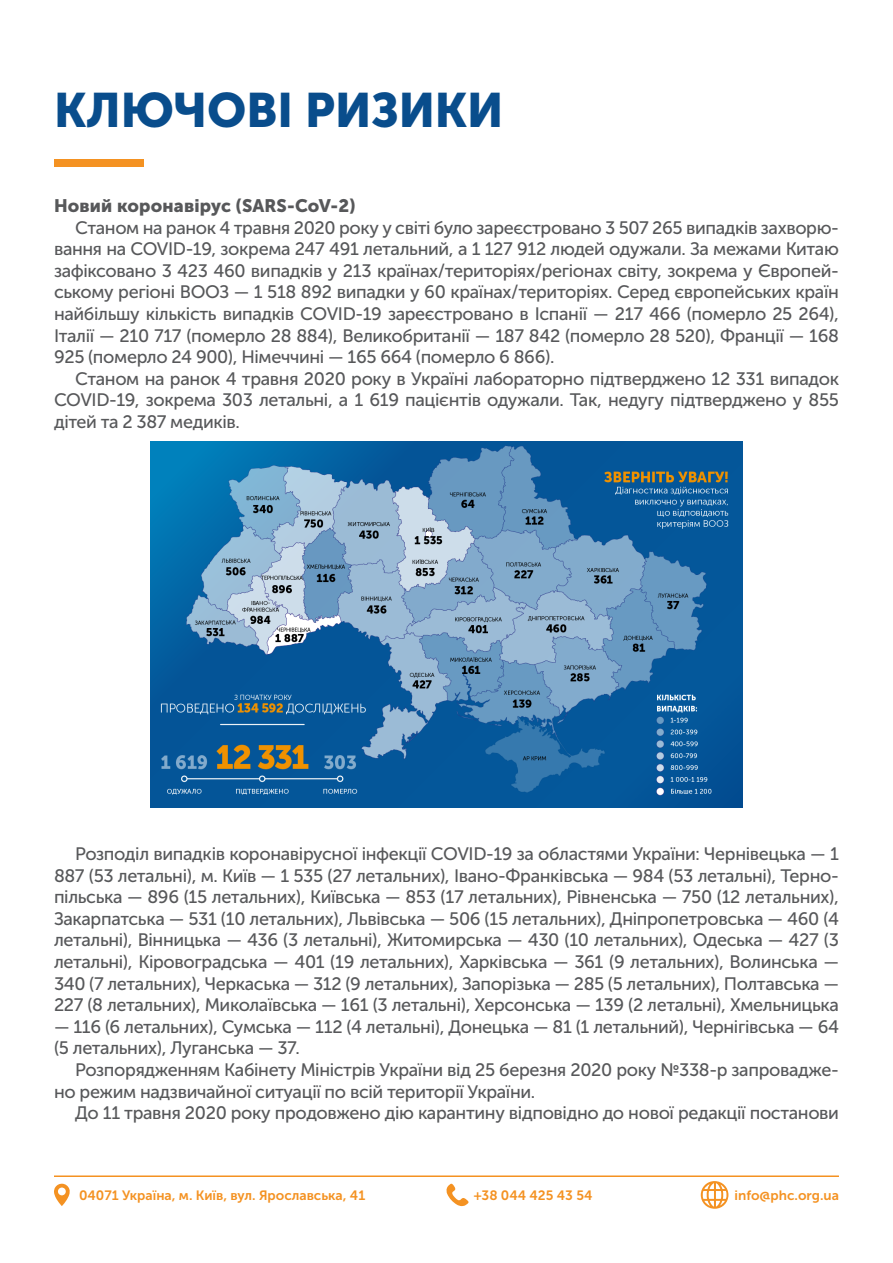
<style>
.page{position:relative;width:893px;height:1263px;background:#fff}
.page>*{position:absolute;margin:0;border:0;box-sizing:border-box;transform-origin:0 0}
.t1{font:48px "Museo Sans Cyrl 900";color:#094d8c}
.t2{font:18px/21.6px "Museo Sans Cyrl 500";letter-spacing:-.02em;color:#57585a;text-align:justify}
.t3{font:18px "Museo Sans Cyrl 900";letter-spacing:.01em;color:#57585a}
.t4{font:13.5px "Museo Sans Cyrl 700";color:#f49222}
</style>
<div class="page">
<hr style="left:54px;top:1175px;width:785px;height:2px;background:#f49222">
<svg style="left:701px;top:1181px;width:27px;height:28px"></svg>
<svg style="left:54px;top:1184px;width:16px;height:22px"></svg>
<svg style="left:446px;top:1183px;width:23px;height:23px"></svg>
<div style="left:54px;top:159px;width:90px;height:8px;background:#f49222"></div>
<img style="left:151px;top:441px;width:591px;height:367px">
<p class="t1" style="left:54px;top:83px;width:451px">КЛЮЧОВІ РИЗИКИ</p>
<p class="t3" style="left:54px;top:195px;width:303px">Новий коронавірус (SARS-CoV-2)</p>
<p class="t2" style="left:54px;top:217px;width:786px;text-indent:21px">Станом на ранок 4 травня 2020 року у світі було зареєстровано 3 507 265 випадків захворю&shy;вання на COVID-19, зокрема 247 491 летальний, а 1 127 912 людей одужали. За межами Китаю зафіксовано 3 423 460 випадків у 213 країнах/територіях/регіонах світу, зокрема у Європей&shy;ському регіоні ВООЗ — 1 518 892 випадки у 60 країнах/територіях. Серед європейських країн найбільшу кількість випадків COVID-19 зареєстровано в Іспанії — 217 466 (померло 25 264), Італії — 210 717 (померло 28 884), Великобританії — 187 842 (померло 28 520), Франції — 168<br>925 (померло 24 900), Німеччині — 165 664 (померло 6 866).</p>
<p class="t2" style="left:54px;top:368px;width:786px;text-indent:21px">Станом на ранок 4 травня 2020 року в Україні лабораторно підтверджено 12 331 випадок COVID-19, зокрема 303 летальні, а 1 619 пацієнтів одужали. Так, недугу підтверджено у 855 дітей та 2 387 медиків.</p>
<p class="t2" style="left:54px;top:843px;width:786px;text-indent:21px">Розподіл випадків коронавірусної інфекції COVID-19 за областями України: Чернівецька — 1<br>887 (53 летальні), м. Київ — 1 535 (27 летальних), Івано-Франківська — 984 (53 летальні), Терно&shy;пільська — 896 (15 летальних), Київська — 853 (17 летальних), Рівненська — 750 (12 летальних), Закарпатська — 531 (10 летальних), Львівська — 506 (15 летальних), Дніпропетровська — 460 (4 летальні), Вінницька — 436 (3 летальні), Житомирська — 430 (10 летальних), Одеська — 427 (3 летальні), Кіровоградська — 401 (19 летальних), Харківська — 361 (9 летальних), Волинська — 340 (7 летальних), Черкаська — 312 (9 летальних), Запорізька — 285 (5 летальних), Полтавська — 227 (8 летальних), Миколаївська — 161 (3 летальні), Херсонська — 139 (2 летальні), Хмельницька</p>
<p class="t2" style="left:54px;top:1016px;width:787px">— 116 (6 летальних), Сумська — 112 (4 летальні), Донецька — 81 (1 летальний), Чернігівська — 64 (5 летальних), Луганська — 37.</p>
<p class="t2" style="left:54px;top:1059px;width:786px;text-indent:21px">Розпорядженням Кабінету Міністрів України від 25 березня 2020 року № 338-р запровадже&shy;но режим надзвичайної ситуації по всій території України.</p>
<p class="t2" style="left:75px;top:1102px;width:765px">До 11 травня 2020 року продовжено дію карантину відповідно до нової редакції постанови</p>
<p class="t4" style="left:79px;top:1188px;width:288px">04071 Україна, м. Київ, вул. Ярославська, 41</p>
<p class="t4" style="left:474px;top:1188px;width:120px">+38 044 425 43 54</p>
<p class="t4" style="left:735px;top:1188px;width:106px">info@phc.org.ua</p>
</div>
